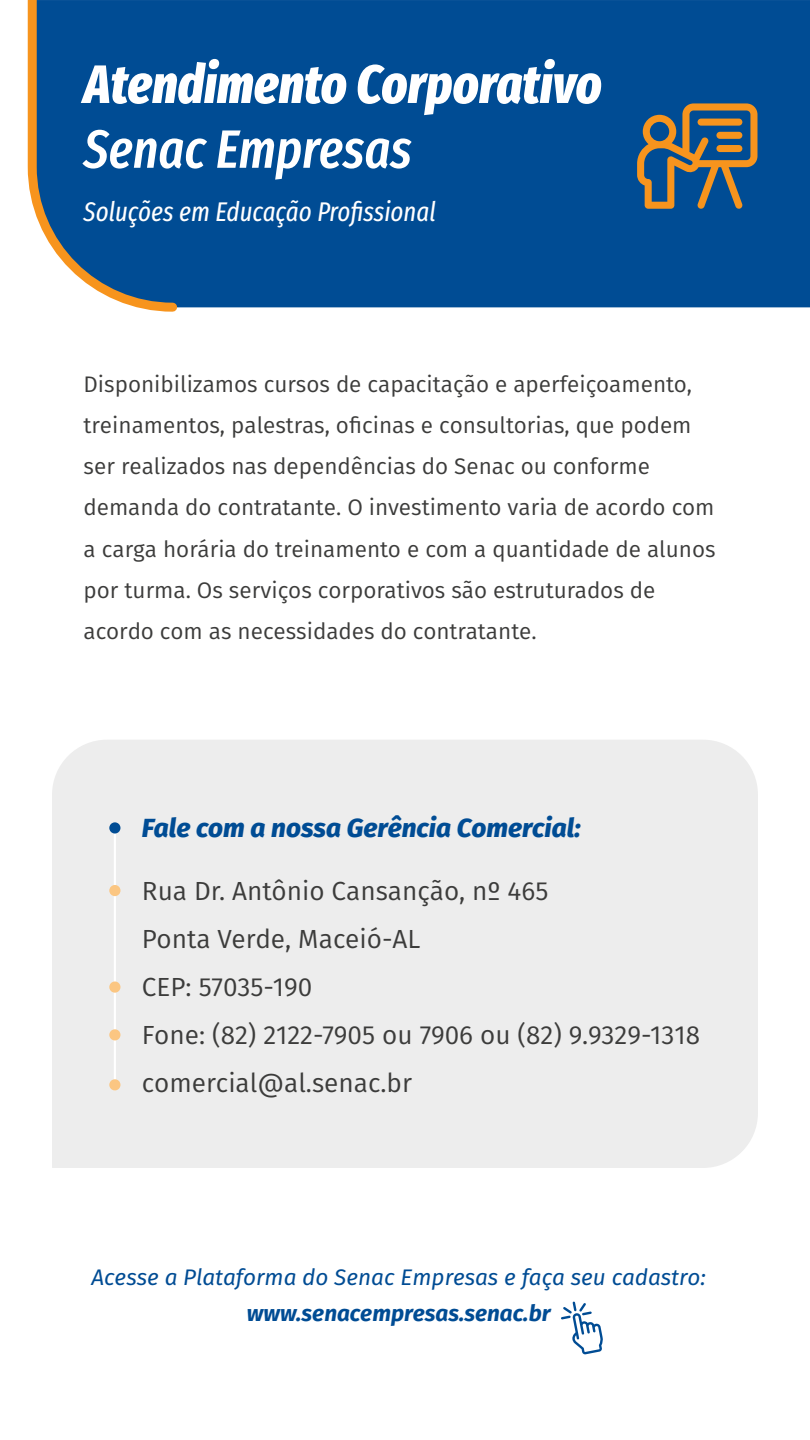
<style>
.page{position:relative;width:810px;height:1440px;background:#fff}
.page>*{position:absolute;margin:0;border:0;box-sizing:border-box;transform-origin:0 0}
.t1{font:italic 800 54px "Fira Sans Compressed";color:#fff}
.t2{font:italic 500 54px "Fira Sans Compressed";color:#fff}
.t3{font:italic 27px "Fira Sans Compressed";color:#fff}
.t4{font:26.17px/48px "Fira Sans";color:#3c3c3b}
.t5{font:italic 800 26.17px "Fira Sans";color:#004c94}
.t6{font:22.5px/41.2px "Fira Sans";color:#3c3c3b}
.t7{font:italic 22.5px "Fira Sans";color:#004c94}
.t8{font:italic 700 22.5px "Fira Sans";color:#004c94}
</style>
<div class="page">
<div style="left:182px;top:0;width:628px;height:307px;background:#004c94"></div>
<svg style="left:27px;top:0;width:155px;height:312px;background:#2b6396"></svg>
<div style="left:52px;top:740px;width:706px;height:428px;background:#ededed"></div>
<hr style="left:114px;top:829px;width:2px;height:260px;background:#fff">
<div style="left:109px;top:822px;width:11px;height:12px;background:#004c94;border-radius:50%"></div>
<div style="left:109px;top:885px;width:11px;height:11px;background:#fbc682;border-radius:50%"></div>
<div style="left:109px;top:981px;width:11px;height:12px;background:#fbc682;border-radius:50%"></div>
<div style="left:109px;top:1029px;width:11px;height:11px;background:#fbc682;border-radius:50%"></div>
<div style="left:109px;top:1079px;width:11px;height:11px;background:#fbc682;border-radius:50%"></div>
<svg style="left:637px;top:103px;width:121px;height:106px;background:#56656a"></svg>
<div style="left:698px;top:119px;width:44px;height:7px;background:#f7941d;border-radius:4px"></div>
<div style="left:716px;top:132px;width:26px;height:7px;background:#f7941d;border-radius:4px"></div>
<div style="left:716px;top:145px;width:26px;height:7px;background:#f7941d;border-radius:4px"></div>
<svg style="left:561px;top:1302px;width:42px;height:53px"></svg>
<h1 class="t1" style="left:84px;top:38px;width:520px">Atendimento Corporativo</h1>
<h1 class="t2" style="left:84px;top:106px;width:330px">Senac Empresas</h1>
<p class="t3" style="left:84px;top:192px;width:354px">Soluções em Educação Profissional</p>
<p class="t6" style="left:84px;top:363px;width:634px">Disponibilizamos cursos de capacitação e aperfeiçoamento, treinamentos, palestras, oficinas e consultorias, que podem ser realizados nas dependências do Senac ou conforme demanda do contratante. O investimento varia de acordo com a carga horária do treinamento e com a quantidade de alunos por turma. Os serviços corporativos são estruturados de acordo com as necessidades do contratante.</p>
<p class="t5" style="left:142px;top:809px;width:440px">Fale com a nossa Gerência Comercial:</p>
<p class="t4" style="left:142px;top:867px;width:560px">Rua Dr. Antônio Cansanção, nº 465<br>Ponta Verde, Maceió-AL<br>CEP: 57035-190<br>Fone: (82) 2122-7905 ou 7906 ou (82) 9.9329-1318 comercial@al.senac.br</p>
<p class="t7" style="left:92px;top:1262px;width:616px">Acesse a Plataforma do Senac Empresas e faça seu cadastro:</p>
<p class="t8" style="left:247px;top:1298px;width:305px">www.senacempresas.senac.br</p>
</div>
